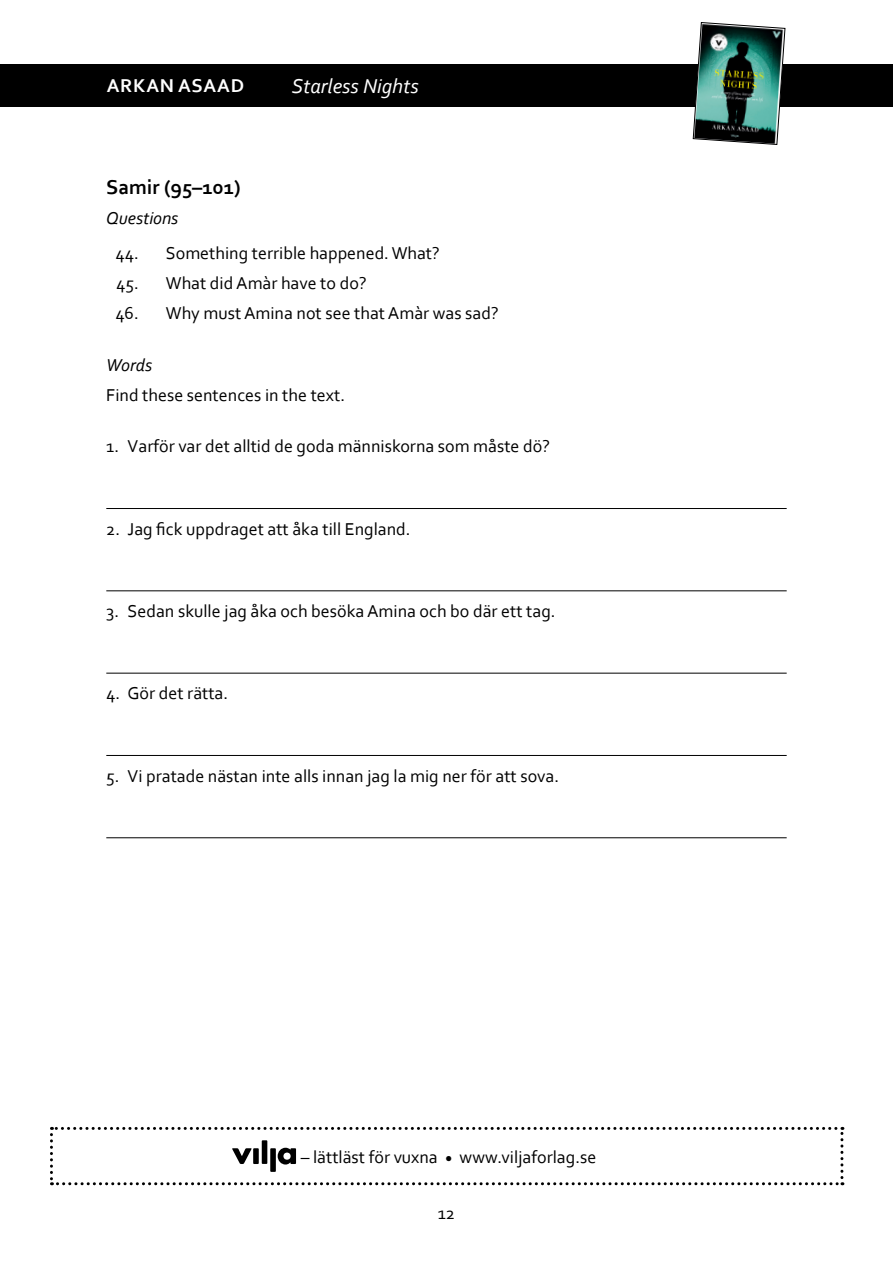
<style>
.page{position:relative;width:893px;height:1263px;background:#fff}
.page>*{position:absolute;margin:0;border:0;box-sizing:border-box;transform-origin:0 0}
.t1{font:italic 21px "Corbel";color:#fff}
.t2{font:700 21px "Corbel";color:#000}
.t3{font:700 19.5px "Corbel";letter-spacing:.04em;color:#fff}
.t4{font:18px "Corbel";color:#000}
.t5{font:italic 18px "Corbel";color:#000}
</style>
<div class="page">
<div style="left:0;top:64px;width:893px;height:42px;background:#000"></div>
<img style="left:693px;top:22px;width:92px;height:123px">
<svg style="left:50px;top:1127px;width:793px;height:58px"></svg>
<hr style="left:106px;top:508px;width:681px;height:1px;background:#000">
<hr style="left:106px;top:590px;width:681px;height:1px;background:#000">
<hr style="left:106px;top:673px;width:681px;height:1px;background:#000">
<hr style="left:106px;top:755px;width:681px;height:1px;background:#000">
<hr style="left:106px;top:837px;width:681px;height:1px;background:#000">
<p class="t3" style="left:107px;top:74px;width:139px">ARKAN ASAAD</p>
<p class="t1" style="left:292px;top:73px;width:128px">Starless Nights</p>
<p class="t2" style="left:106px;top:174px;width:136px">Samir (95–101)</p>
<p class="t5" style="left:106px;top:207px;width:74px">Questions</p>
<p class="t4" style="left:115px;top:242px;width:326px">44. Something terrible happened. What?</p>
<p class="t4" style="left:116px;top:272px;width:252px">45. What did Amàr have to do?</p>
<p class="t4" style="left:115px;top:302px;width:385px">46. Why must Amina not see that Amàr was sad?</p>
<p class="t5" style="left:106px;top:353px;width:47px">Words</p>
<p class="t4" style="left:106px;top:384px;width:240px">Find these sentences in the text.</p>
<p class="t4" style="left:106px;top:435px;width:445px">1. Varför var det alltid de goda människorna som måste dö?</p>
<p class="t4" style="left:106px;top:518px;width:306px">2. Jag fick uppdraget att åka till England.</p>
<p class="t4" style="left:106px;top:600px;width:451px">3. Sedan skulle jag åka och besöka Amina och bo där ett tag.</p>
<p class="t4" style="left:106px;top:682px;width:123px">4. Gör det rätta.</p>
<p class="t4" style="left:106px;top:764px;width:454px">5. Vi pratade nästan inte alls innan jag la mig ner för att sova.</p>
<p class="t4" style="left:301px;top:1146px;width:297px">– lättläst för vuxna <sub>•</sub> www.viljaforlag.se</p>
<p class="t4" style="left:438px;top:1202px;width:19px">12</p>
</div>
